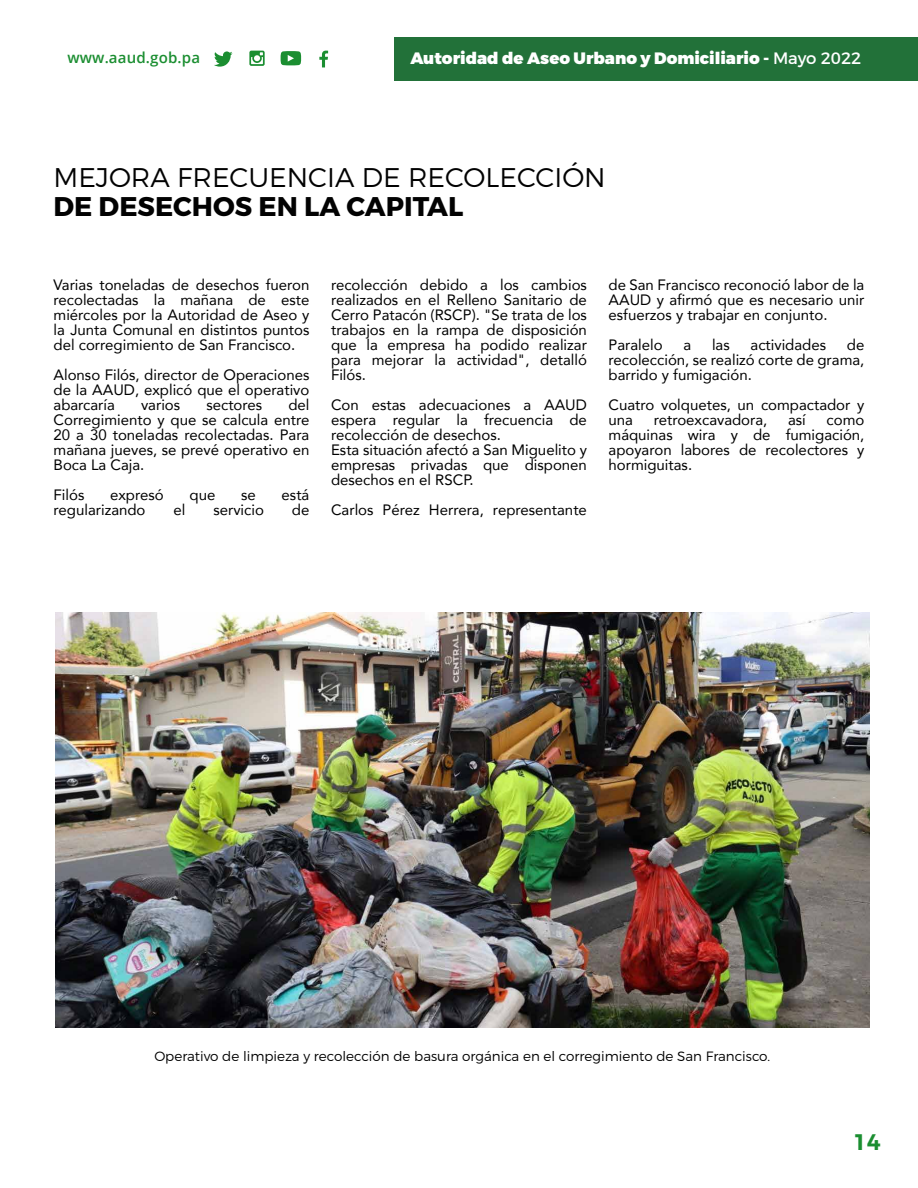
<style>
.page{position:relative;width:918px;height:1188px;background:#fff}
.page>*{position:absolute;margin:0;border:0;box-sizing:border-box;transform-origin:0 0}
.t1{font:300 27px "Montserrat";color:#020202}
.t2{font:700 27px "Montserrat";color:#020202}
.t3{font:600 22.5px "Montserrat";color:#1b8e31}
.t4{font:900 16.5px "Montserrat";color:#fff}
.t5{font:15px/15px "Avenir";color:#000;text-align:justify}
.t6{font:600 15px "Open Sans";letter-spacing:.01em;color:#1b8e31}
.t7{font:300 13.5px "Montserrat";color:#000}
.s1{font-weight:400}
</style>
<div class="page">
<div style="left:394px;top:38px;width:524px;height:43px;background:#227139"></div>
<svg style="left:214px;top:51px;width:19px;height:16px"></svg>
<svg style="left:249px;top:51px;width:16px;height:15px"></svg>
<svg style="left:319px;top:51px;width:9px;height:16px"></svg>
<svg style="left:281px;top:51px;width:20px;height:14px"></svg>
<img style="left:55px;top:612px;width:815px;height:415px">
<p class="t6" style="left:67px;top:47px;width:134px">www.aaud.gob.pa</p>
<p class="t4" style="left:410px;top:48px;width:452px">Autoridad de Aseo Urbano y Domiciliario - <span class="s1">Mayo 2022</span></p>
<h1 class="t1" style="left:54px;top:161px;width:554px">MEJORA FRECUENCIA DE RECOLECCIÓN</h1>
<h1 class="t2" style="left:54px;top:189px;width:411px">DE DESECHOS EN LA CAPITAL</h1>
<p class="t5" style="left:54px;top:277px;width:257px">Varias toneladas de desechos fueron recolectadas la mañana de este miércoles por la Autoridad de Aseo y la Junta Comunal en distintos puntos del corregimiento de San Francisco.</p>
<p class="t5" style="left:54px;top:367px;width:257px">Alonso Filós, director de Operaciones de la AAUD, explicó que el operativo abarcaría</p>
<p class="t5" style="left:54px;top:397px;width:257px;text-indent:235px">del Corregimiento y que se calcula entre 20 a 30 toneladas recolectadas. Para mañana jueves, se prevé operativo en Boca La Caja.</p>
<p class="t5" style="left:54px;top:487px;width:32px">Filós</p>
<p class="t5" style="left:110px;top:487px;width:55px">expresó</p>
<p class="t5" style="left:190px;top:487px;width:27px">que</p>
<p class="t5" style="left:241px;top:487px;width:16px">se</p>
<p class="t5" style="left:282px;top:487px;width:29px">está</p>
<p class="t5" style="left:54px;top:502px;width:93px">regularizando</p>
<p class="t5" style="left:173px;top:502px;width:13px">el</p>
<p class="t5" style="left:213px;top:502px;width:52px">servicio</p>
<p class="t5" style="left:292px;top:502px;width:19px">de</p>
<p class="t5" style="left:141px;top:397px;width:41px">varios</p>
<p class="t5" style="left:206px;top:397px;width:57px">sectores</p>
<p class="t5" style="left:331px;top:277px;width:257px">recolección debido a los cambios realizados en el Relleno Sanitario de Cerro Patacón (RSCP). "Se trata de los trabajos en la rampa de disposición que la empresa ha podido realizar para mejorar la actividad", detalló Filós.</p>
<p class="t5" style="left:331px;top:397px;width:257px;text-align:left">Con estas adecuaciones a AAUD espera regular la frecuencia de recolección de desechos.<br>Esta situación afectó a San Miguelito y empresas privadas que disponen desechos en el RSCP.</p>
<p class="t5" style="left:331px;top:502px;width:257px">Carlos Pérez Herrera, representante</p>
<p class="t5" style="left:609px;top:277px;width:257px">de San Francisco reconoció labor de la AAUD y afirmó que es necesario unir esfuerzos y trabajar en conjunto.</p>
<p class="t5" style="left:609px;top:337px;width:56px">Paralelo</p>
<p class="t5" style="left:684px;top:337px;width:9px">a</p>
<p class="t5" style="left:712px;top:337px;width:19px">las</p>
<p class="t5" style="left:751px;top:337px;width:77px">actividades</p>
<p class="t5" style="left:609px;top:337px;width:257px;text-indent:238px">de recolección, se realizó corte de grama, barrido y fumigación.</p>
<p class="t5" style="left:609px;top:397px;width:257px">Cuatro volquetes, un compactador y una</p>
<p class="t5" style="left:654px;top:412px;width:115px">retroexcavadora,</p>
<p class="t5" style="left:788px;top:412px;width:19px">así</p>
<p class="t5" style="left:609px;top:412px;width:257px;text-indent:218px">como máquinas wira y de fumigación, apoyaron labores de recolectores y hormiguitas.</p>
<p class="t7" style="left:154px;top:1048px;width:617px">Operativo de limpieza y recolección de basura orgánica en el corregimiento de San Francisco.</p>
<h2 class="t3" style="left:853px;top:1128px;width:29px">14</h2>
</div>
